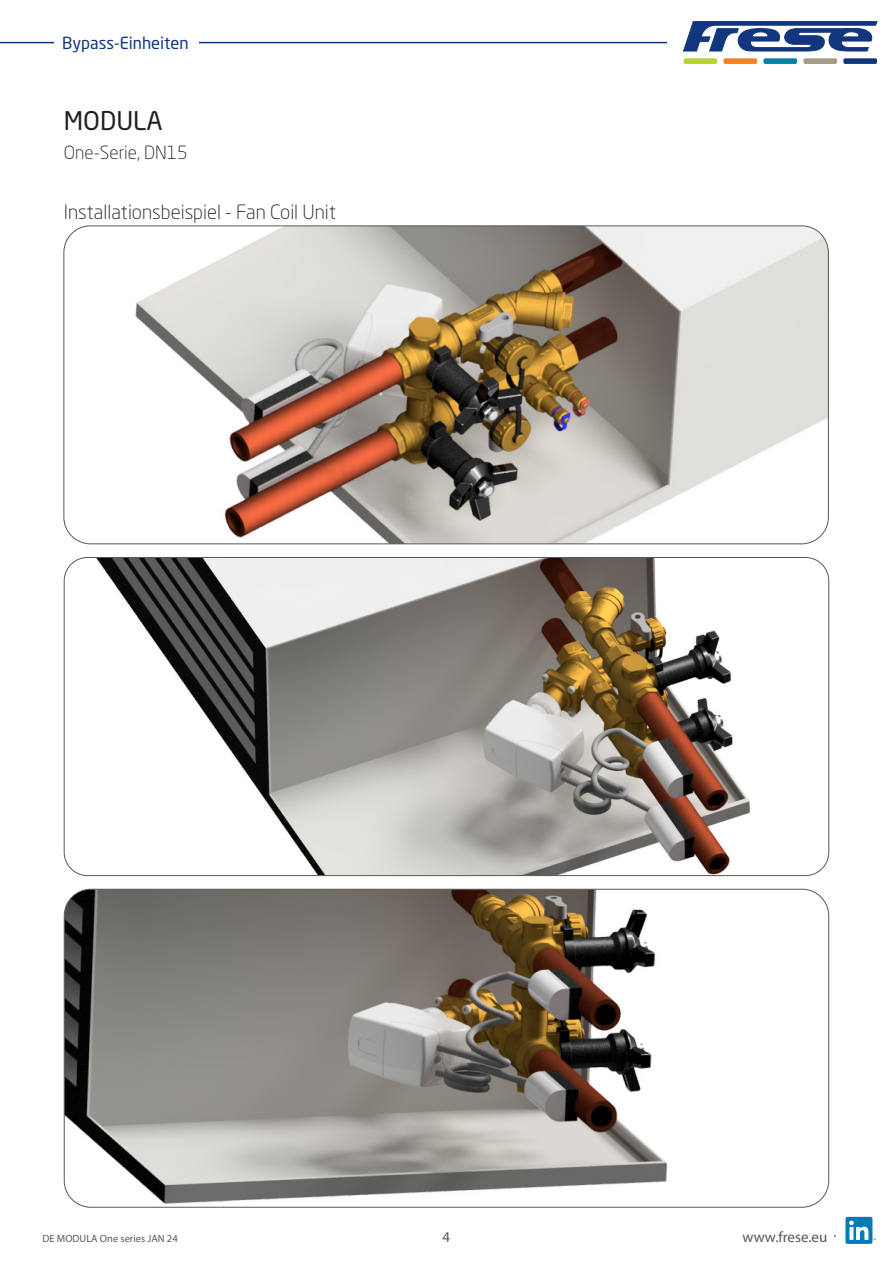
<style>
.page{position:relative;width:893px;height:1263px;background:#fff}
.page>*{position:absolute;margin:0;border:0;box-sizing:border-box;transform-origin:0 0}
.t1{font:25.5px "Neo Sans Pro";color:#231f20}
.Tekniske_data_-_Mellemrubrik{font:300 19.5px "Neo Sans Pro";color:#231f20}
.t2{font:300 18px "Neo Sans Pro";color:#231f20}
.t3{font:16.5px "Neo Sans Pro";color:#11367e}
.t4{font:15px "Myriad Pro";color:#57585a}
.t5{font:10.5px "Myriad Pro";color:#57585a}
.s1{font-family:"Neo Sans Pro"}
</style>
<div class="page">
<hr style="left:0;top:42px;width:893px;height:1px;background:#11367e">
<div style="left:54px;top:36px;width:144px;height:13px;background:#fff"></div>
<div style="left:668px;top:21px;width:225px;height:43px;background:#fff"></div>
<div style="left:684px;top:58px;width:33px;height:6px;background:#b5d334;border-radius:2px"></div>
<div style="left:723px;top:58px;width:34px;height:6px;background:#f58220;border-radius:2px"></div>
<div style="left:763px;top:58px;width:34px;height:6px;background:#0081a7;border-radius:2px"></div>
<div style="left:803px;top:58px;width:34px;height:6px;background:#a49c87;border-radius:2px"></div>
<div style="left:843px;top:58px;width:34px;height:6px;background:#11367e;border-radius:2px"></div>
<svg style="left:683px;top:21px;width:194px;height:30px"></svg>
<div style="left:845px;top:1217px;width:27px;height:27px;background:#007bb6;border-radius:2px"></div>
<svg style="left:849px;top:1220px;width:27px;height:20px"></svg>
<img style="left:64px;top:889px;width:765px;height:318px">
<img style="left:64px;top:557px;width:765px;height:318px">
<img style="left:65px;top:227px;width:763px;height:317px">
<p class="t3" style="left:62px;top:33px;width:128px">Bypass-Einheiten</p>
<h1 class="t1" style="left:64px;top:105px;width:100px">MODULA</h1>
<p class="t2" style="left:64px;top:141px;width:125px">One-Serie, DN15</p>
<p class="Tekniske_data_-_Mellemrubrik" style="left:64px;top:200px;width:274px">Installationsbeispiel - Fan Coil Unit</p>
<p class="t5" style="left:43px;top:1232px;width:137px">DE MODULA One series JAN 24</p>
<p class="t4" style="left:443px;top:1227px;width:9px">4</p>
<p class="t4" style="left:742px;top:1228px;width:96px">www.frese.eu <span class="s1">·</span></p>
</div>
